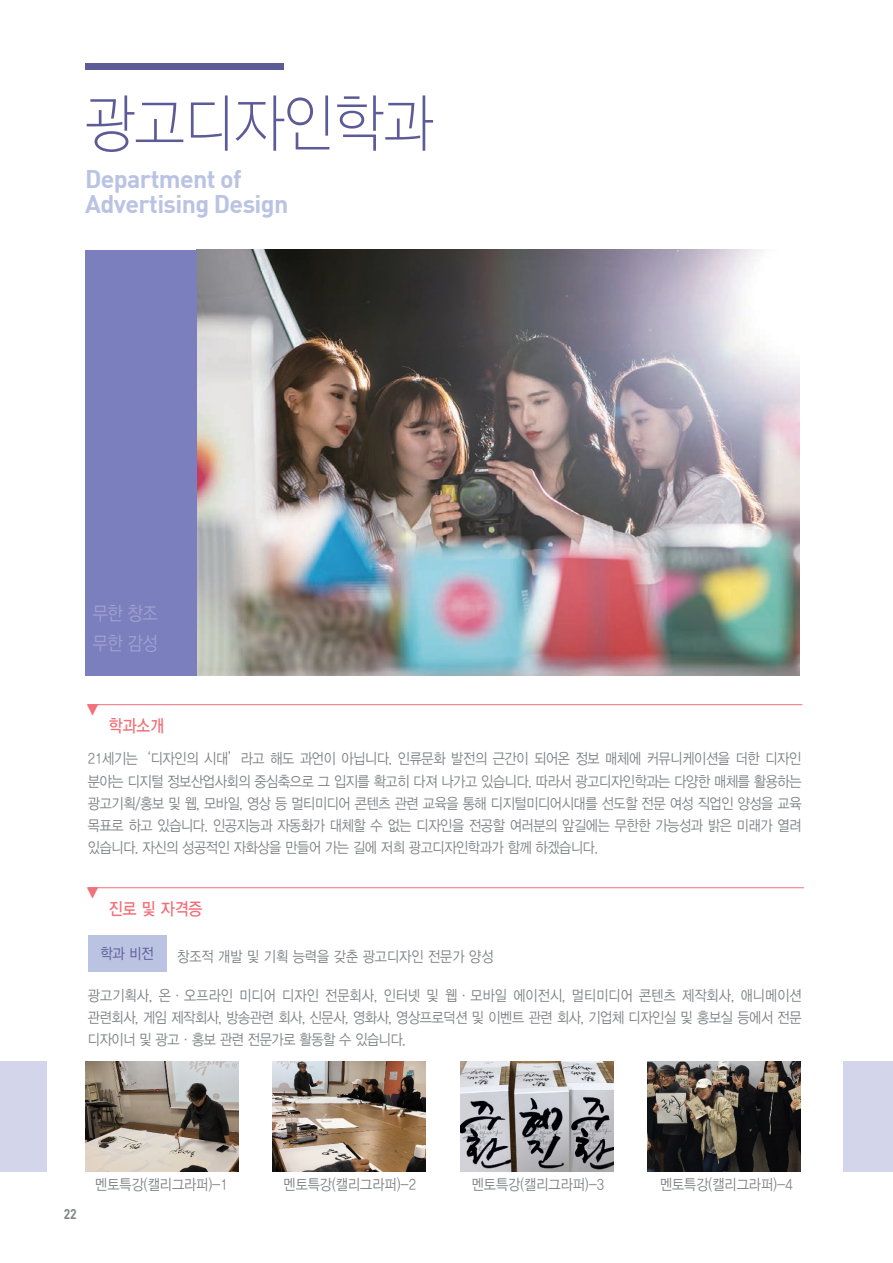
<style>
.page{position:relative;width:893px;height:1263px;background:#fff}
.page>*{position:absolute;margin:0;border:0;box-sizing:border-box;transform-origin:0 0}
.t1{font:62.85px "YDIYGO310";color:#5c5a97;scale:.86 1}
.t2{font:25.05px "Dinbol";letter-spacing:-.025em;color:#bac3e2}
.t3{font:19.2px "YDIYGO320";letter-spacing:-.025em;color:#9da2d1;scale:.86 1}
.t4{font:17.4px "YDIYGO330";color:#f17079;scale:.86 1}
.바탕글{font:15px/22.2px "YDIYGO320";letter-spacing:-.025em;color:#808285;text-align:justify;scale:.88 1}
.바탕글-2{font:15px "YDIYGO320";color:#808285;scale:.88 1}
.바탕글-3{font:15px "YDIYGO320";color:#5c5a97;scale:.88 1}
.t5{font:13.95px "Dinbol";color:#808285;scale:.86 1}
</style>
<div class="page">
<div style="left:843px;top:1061px;width:50px;height:110px;background:#d3d6ea"></div>
<div style="left:85px;top:64px;width:198px;height:6px;background:#5c5a97"></div>
<div style="left:0;top:1061px;width:47px;height:111px;background:#d3d6ea"></div>
<hr style="left:88px;top:704px;width:714px;height:1px;background:#f17079">
<div style="left:88px;top:935px;width:78px;height:37px;background:#bac3e2"></div>
<hr style="left:88px;top:887px;width:716px;height:1px;background:#f17079">
<img style="left:273px;top:1061px;width:153px;height:111px">
<img style="left:460px;top:1061px;width:153px;height:111px">
<img style="left:648px;top:1061px;width:153px;height:111px">
<img style="left:85px;top:1061px;width:153px;height:111px">
<img style="left:197px;top:250px;width:602px;height:425px">
<div style="left:85px;top:250px;width:112px;height:425px;background:#7c7fbd"></div>
<p class="t1" style="left:85px;top:89px;width:406px">광고디자인학과</p>
<p class="t2" style="left:85px;top:162px;width:158px">Department of</p>
<p class="t2" style="left:85px;top:188px;width:205px">Advertising Design</p>
<p class="t3" style="left:93px;top:603px;width:77px">무한 창조</p>
<p class="t3" style="left:93px;top:633px;width:77px">무한 감성</p>
<p class="t4" style="left:85px;top:700px;width:19px">▼</p>
<p class="t4" style="left:109px;top:716px;width:66px">학과소개</p>
<p class="바탕글" style="left:88px;top:748px;width:812px">21세기는‘디자인의 시대’라고 해도 과언이 아닙니다. 인류문화 발전의 근간이 되어온 정보 매체에 커뮤니케이션을 더한 디자인 분야는 디지털 정보산업사회의 중심축으로 그 입지를 확고히 다져 나가고 있습니다. 따라서 광고디자인학과는 다양한 매체를 활용하는 광고기획/홍보 및 웹, 모바일, 영상 등 멀티미디어 콘텐츠 관련 교육을 통해 디지털미디어시대를 선도할 전문 여성 직업인 양성을 교육 목표로 하고 있습니다. 인공지능과 자동화가 대체할 수 없는 디자인을 전공할 여러분의 앞길에는 무한한 가능성과 밝은 미래가 열려 있습니다. 자신의 성공적인 자화상을 만들어 가는 길에 저희 광고디자인학과가 함께 하겠습니다.</p>
<p class="t4" style="left:85px;top:883px;width:19px">▼</p>
<p class="t4" style="left:109px;top:899px;width:110px">진로 및 자격증</p>
<p class="바탕글-3" style="left:100px;top:945px;width:62px">학과 비전</p>
<p class="바탕글-2" style="left:177px;top:948px;width:361px">창조적 개발 및 기획 능력을 갖춘 광고디자인 전문가 양성</p>
<p class="바탕글" style="left:88px;top:984px;width:813px">광고기획사, 온·오프라인 미디어 디자인 전문회사, 인터넷 및 웹·모바일 에이전시, 멀티미디어 콘텐츠 제작회사, 애니메이션 관련회사, 게임 제작회사, 방송관련 회사, 신문사, 영화사, 영상프로덕션 및 이벤트 관련 회사, 기업체 디자인실 및 홍보실 등에서 전문 디자이너 및 광고·홍보 관련 전문가로 활동할 수 있습니다.</p>
<p class="t5" style="left:64px;top:1204px;width:17px">22</p>
<p class="바탕글-2" style="left:95px;top:1177px;width:152px">멘토특강(캘리그라퍼)-1</p>
<p class="바탕글-2" style="left:284px;top:1177px;width:152px">멘토특강(캘리그라퍼)-2</p>
<p class="바탕글-2" style="left:472px;top:1177px;width:152px">멘토특강(캘리그라퍼)-3</p>
<p class="바탕글-2" style="left:660px;top:1177px;width:152px">멘토특강(캘리그라퍼)-4</p>
</div>
